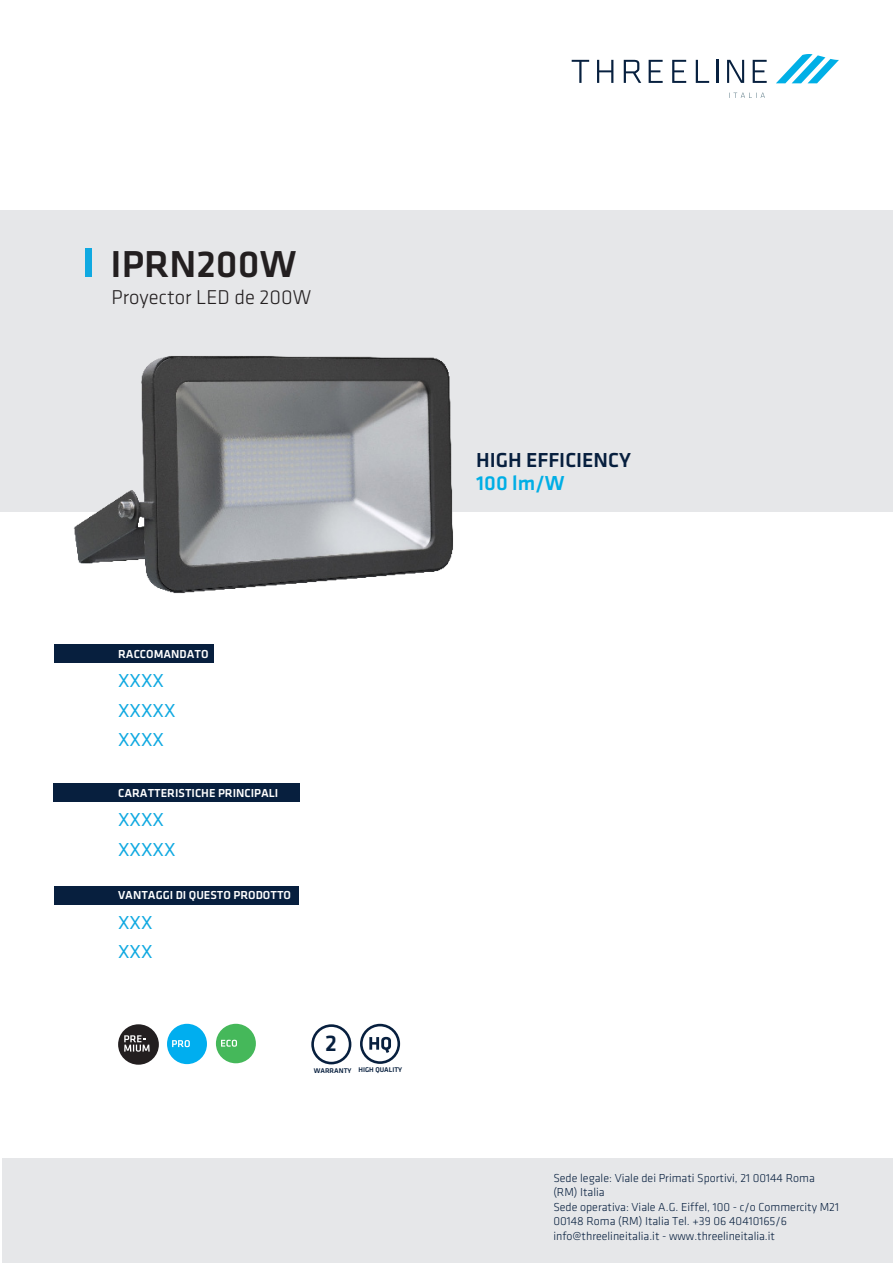
<style>
.page{position:relative;width:893px;height:1263px;background:#fff}
.page>*{position:absolute;margin:0;border:0;box-sizing:border-box;transform-origin:0 0}
.t1{font:500 38.85px "Klavika";color:#231f20}
.t2{font:500 23.55px "Klavika";color:#071f3e}
.t3{font:500 21px "Klavika";color:#071f3e}
.t4{font:500 21px "Klavika";color:#00aee5}
.t5{font:300 20.7px "Klavika";color:#231f20}
.t6{font:19.5px "Klavika";color:#10a9e1}
.t7{font:300 12px/14.4px "Klavika";color:#071f3e}
.t8{font:500 12px "Klavika";color:#fff}
.t9{font:500 7.05px "Klavika";color:#071f3e}
</style>
<div class="page">
<div style="left:2px;top:1158px;width:891px;height:105px;background:#e6e7e9"></div>
<svg style="left:649px;top:60px;width:14px;height:23px"></svg>
<svg style="left:672px;top:60px;width:14px;height:23px"></svg>
<svg style="left:597px;top:60px;width:16px;height:23px"></svg>
<svg style="left:572px;top:60px;width:17px;height:23px"></svg>
<svg style="left:624px;top:60px;width:17px;height:23px"></svg>
<svg style="left:753px;top:60px;width:14px;height:23px"></svg>
<svg style="left:727px;top:60px;width:17px;height:23px"></svg>
<svg style="left:696px;top:60px;width:13px;height:23px"></svg>
<hr style="left:716px;top:60px;width:2px;height:23px;background:#07203f">
<svg style="left:776px;top:54px;width:63px;height:29px"></svg>
<svg style="left:729px;top:93px;width:36px;height:5px"></svg>
<div style="left:216px;top:1024px;width:40px;height:39px;background:#45b85a;border-radius:50%"></div>
<svg style="left:221px;top:1040px;width:16px;height:7px"></svg>
<svg style="left:360px;top:1024px;width:40px;height:40px"></svg>
<svg style="left:311px;top:1024px;width:40px;height:40px"></svg>
<div style="left:167px;top:1024px;width:40px;height:40px;background:#00aeef;border-radius:50%"></div>
<svg style="left:172px;top:1040px;width:18px;height:7px"></svg>
<div style="left:118px;top:1024px;width:41px;height:41px;background:#231f20;border-radius:50%"></div>
<svg style="left:124px;top:1035px;width:26px;height:17px"></svg>
<div style="left:0;top:210px;width:893px;height:302px;background:#e6e7e9"></div>
<div style="left:85px;top:248px;width:7px;height:29px;background:#10a9e1"></div>
<div style="left:54px;top:644px;width:160px;height:19px;background:#071f3e"></div>
<div style="left:54px;top:783px;width:246px;height:18px;background:#071f3e"></div>
<div style="left:54px;top:886px;width:244px;height:19px;background:#071f3e"></div>
<img style="left:73px;top:356px;width:380px;height:238px">
<p class="t1" style="left:111px;top:244px;width:187px">IPRN200W</p>
<p class="t5" style="left:112px;top:286px;width:201px">Proyector LED de 200W</p>
<p class="t8" style="left:118px;top:647px;width:92px">RACCOMANDATO</p>
<p class="t6" style="left:118px;top:670px;width:47px">XXXX</p>
<p class="t6" style="left:118px;top:700px;width:59px">XXXXX</p>
<p class="t6" style="left:118px;top:729px;width:47px">XXXX</p>
<p class="t8" style="left:118px;top:786px;width:162px">CARATTERISTICHE PRINCIPALI</p>
<p class="t6" style="left:118px;top:809px;width:47px">XXXX</p>
<p class="t6" style="left:118px;top:839px;width:59px">XXXXX</p>
<p class="t8" style="left:118px;top:889px;width:174px">VANTAGGI DI QUESTO PRODOTTO</p>
<p class="t6" style="left:118px;top:912px;width:36px">XXX</p>
<p class="t6" style="left:118px;top:942px;width:36px">XXX</p>
<p class="t2" style="left:325px;top:1031px;width:13px">2</p>
<p class="t9" style="left:314px;top:1066px;width:39px">WARRANTY</p>
<p class="t9" style="left:359px;top:1066px;width:45px">HIGH QUALITY</p>
<p class="t3" style="left:476px;top:449px;width:156px">HIGH EFFICIENCY</p>
<p class="t4" style="left:476px;top:472px;width:90px">100 lm/W</p>
<p class="t7" style="left:553px;top:1171px;width:287px">Sede legale: Viale dei Primati Sportivi, 21 00144 Roma (RM) Italia<br>Sede operativa: Viale A.G. Eiffel, 100 - c/o Commercity M21<br>00148 Roma (RM) Italia Tel. +39 06 40410165/6 info@threelineitalia.it - www.threelineitalia.it</p>
</div>
